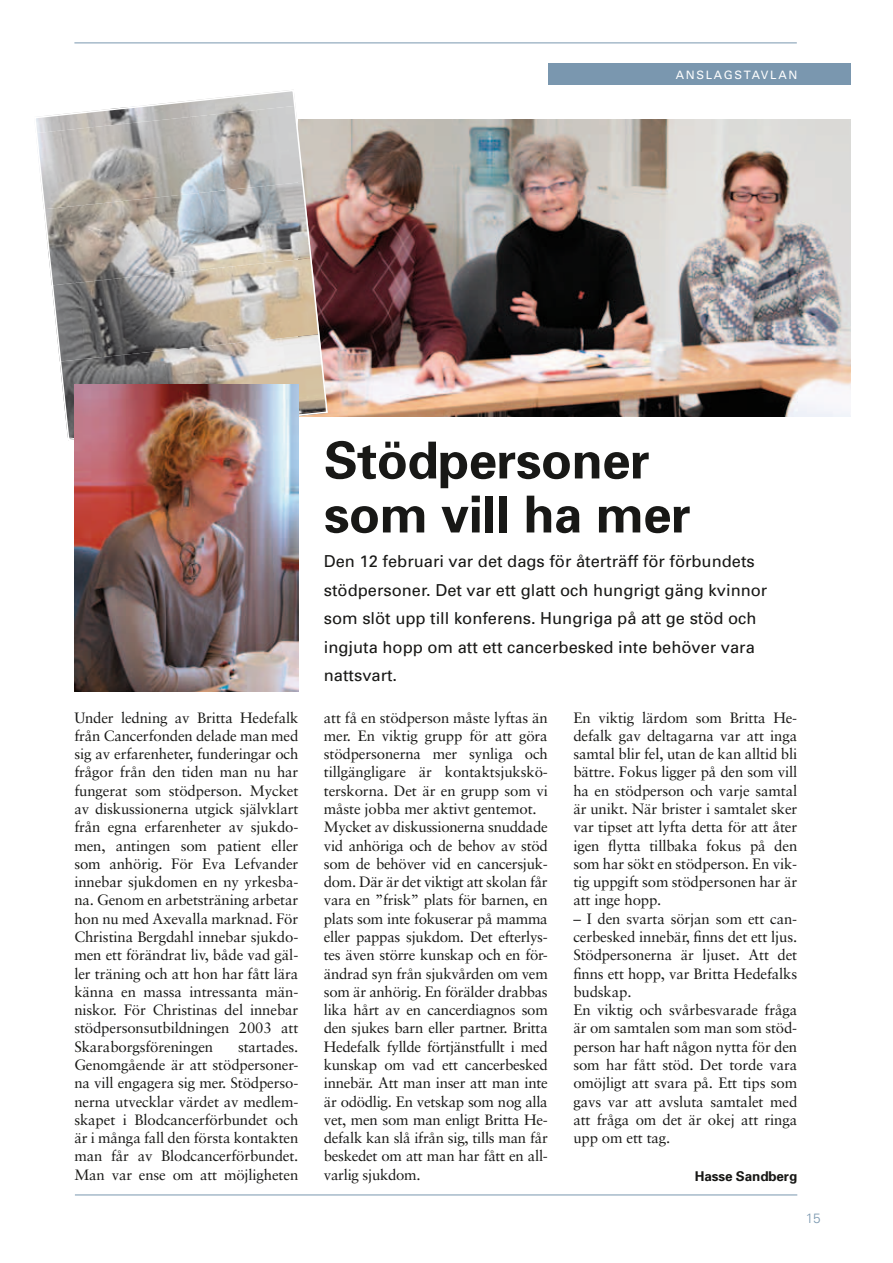
<style>
.page{position:relative;width:893px;height:1263px;background:#fff}
.page>*{position:absolute;margin:0;border:0;box-sizing:border-box;transform-origin:0 0}
.t1{font:700 51px/54px "Univers";letter-spacing:-.01em;color:#181816}
.t2{font:16.5px/28.5px "Univers";color:#181816}
.t3{font:15px/18.3px "Sabon";letter-spacing:-.01em;color:#181816;text-align:justify}
.t4{font:700 13.5px "Univers";letter-spacing:-.01em;color:#181816}
.t5{font:300 13.5px "Univers";color:#7a97af}
.t6{font:11.55px "Univers";letter-spacing:.145em;color:#fff}
</style>
<div class="page">
<hr style="left:75px;top:1194px;width:722px;height:1px;background:#7a97af">
<hr style="left:74px;top:43px;width:723px;height:1px;background:#7a97af">
<img style="left:329px;top:119px;width:521px;height:298px">
<div style="left:548px;top:64px;width:302px;height:21px;background:#7a97af"></div>
<svg style="left:36px;top:90px;width:293px;height:351px;background:#b7b3ae"></svg>
<img style="left:74px;top:384px;width:224px;height:307px">
<p class="t6" style="left:676px;top:68px;width:123px">ANSLAGSTAVLAN</p>
<p class="t3" style="left:74px;top:708px;width:225px">Under ledning av Britta Hedefalk från Cancerfonden delade man med sig av erfarenheter, funderingar och frågor från den tiden man nu har fungerat som stödperson. Mycket av diskussionerna utgick självklart från egna erfarenheter av sjukdo&shy;men, antingen som patient eller som anhörig. För Eva Lefvander innebar sjukdomen en ny yrkesba&shy;na. Genom en arbetsträning arbetar hon nu med Axevalla marknad. För Christina Bergdahl innebar sjukdo&shy;men ett förändrat liv, både vad gäl&shy;ler träning och att hon har fått lära känna en massa intressanta män&shy;niskor. För Christinas del innebar stödpersonsutbildningen 2003 att Skaraborgsföreningen</p>
<p class="t3" style="left:74px;top:1037px;width:225px;text-indent:164px">startades.<br>Genomgående är att stödpersoner&shy;na vill engagera sig mer. Stödperso&shy;nerna utvecklar värdet av medlem&shy;skapet i Blodcancerförbundet och är i många fall den första kontakten man får av Blodcancerförbundet.<br>Man var ense om att möjligheten</p>
<h1 class="t1" style="left:324px;top:433px;width:368px">Stödpersoner som vill ha mer</h1>
<p class="t2" style="left:324px;top:547px;width:445px">Den 12 februari var det dags för återträff för förbundets stödpersoner. Det var ett glatt och hungrigt gäng kvinnor som slöt upp till konferens. Hungriga på att ge stöd och ingjuta hopp om att ett cancerbesked inte behöver vara nattsvart.</p>
<p class="t3" style="left:324px;top:708px;width:225px;text-align:left">att få en stödperson måste lyftas än mer. En viktig grupp för att göra stödpersonerna mer synliga och tillgängligare är kontaktsjukskö&shy;terskorna. Det är en grupp som vi måste jobba mer aktivt gentemot.<br>Mycket av diskussionerna snuddade vid anhöriga och de behov av stöd som de behöver vid en cancersjuk&shy;dom. Där är det viktigt att skolan får vara en ”frisk” plats för barnen, en plats som inte fokuserar på mamma eller pappas sjukdom. Det efterlys&shy;tes även större kunskap och en för&shy;ändrad syn från sjukvården om vem som är anhörig. En förälder drabbas lika hårt av en cancerdiagnos som den sjukes barn eller partner. Britta Hedefalk fyllde förtjänstfullt i med kunskap om vad ett cancerbesked innebär. Att man inser att man inte är odödlig. En vetskap som nog alla vet, men som man enligt Britta He&shy;defalk kan slå ifrån sig, tills man får beskedet om att man har fått en all&shy;varlig sjukdom.</p>
<p class="t3" style="left:573px;top:708px;width:225px">En viktig lärdom som Britta He&shy;defalk gav deltagarna var att inga samtal blir fel, utan de kan alltid bli bättre. Fokus ligger på den som vill ha en stödperson och varje samtal är unikt. När brister i samtalet sker var tipset att lyfta detta för att åter igen flytta tillbaka fokus på den som har sökt en stödperson. En vik&shy;tig uppgift som stödpersonen har är att inge hopp.</p>
<p class="t3" style="left:573px;top:909px;width:225px;text-align:left">– I den svarta sörjan som ett can&shy;cerbesked innebär, finns det ett ljus.<br>Stödpersonerna är ljuset. Att det finns ett hopp, var Britta Hedefalks budskap.<br>En viktig och svårbesvarade fråga är om samtalen som man som stöd&shy;person har haft någon nytta för den som har fått stöd. Det torde vara omöjligt att svara på. Ett tips som gavs var att avsluta samtalet med att fråga om det är okej att ringa upp om ett tag.</p>
<p class="t4" style="left:695px;top:1168px;width:104px">Hasse Sandberg</p>
<p class="t5" style="left:806px;top:1210px;width:17px">15</p>
</div>
